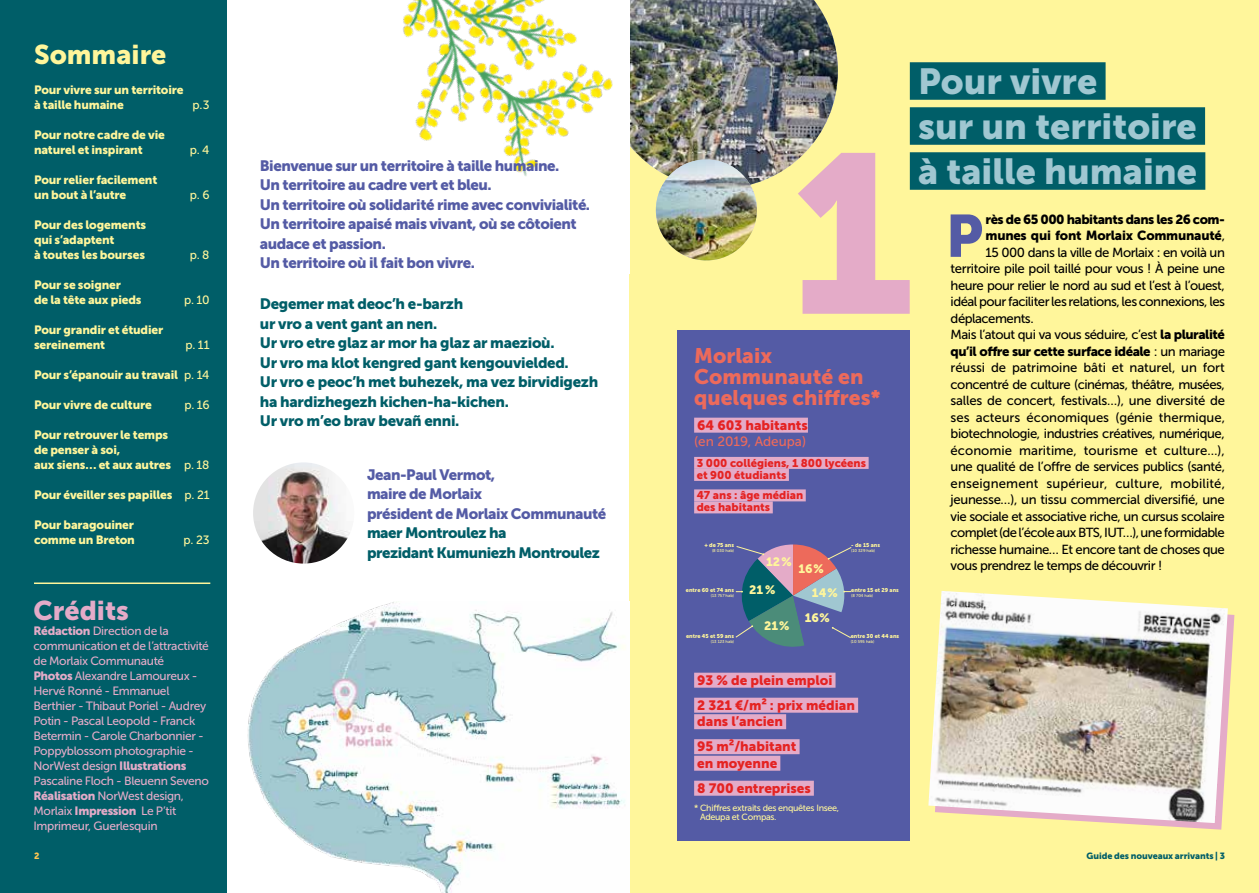
<style>
.page{position:relative;width:1259px;height:893px;background:#fff}
.page>*{position:absolute;margin:0;border:0;box-sizing:border-box;transform-origin:0 0}
.t1{font:225px "Museo Sans 900";color:#e4abc8}
.t2{font:59.25px "Museo Sans 900";color:#545ba5}
.t3{font:36px/45px "Museo Sans 900";color:#a0c7d1}
.t4{font:27px "Museo Sans 900";color:#fff69b}
.t5{font:27px "Museo Sans 900";color:#e4abc8}
.t6{font:21px/21px "Museo Sans 900";color:#ed6a5b}
.t7{font:15px/19.5px "Museo Sans 900";letter-spacing:-.03em;color:#545ba5}
.t8{font:15px/19.5px "Museo Sans 900";letter-spacing:-.02em;color:#005e68}
.t9{font:13.5px/25px "Museo Sans 900";color:#e52322}
.t10{font:13.5px "Museo Sans 500";color:#ed6a5b}
.t11{font:13.2px/16.5px "Museo Sans 500";letter-spacing:-.04em;color:#000}
.t12{font:13.2px/16.5px "Museo Sans 900";letter-spacing:-.035em;color:#000}
.t13{font:12.15px/23.5px "Museo Sans 900";color:#fff69b}
.t14{font:12px/15px "Museo Sans 900";letter-spacing:-.015em;color:#fff69b}
.t15{font:12px/15px "Museo Sans 500";letter-spacing:-.025em;color:#e4abc8}
.t16{font:12px "Museo Sans 500";letter-spacing:-.02em;color:#fff69b}
.t17{font:11.25px/12px "Museo Sans 900";color:#e52322}
.t18{font:9px/9px "Museo Sans 500";letter-spacing:-.035em;color:#fff69b}
.t19{font:9px "Museo Sans 900";letter-spacing:-.005em;color:#005e68}
.t20{font:9px "Museo Sans 900";color:#fdc652}
.t21{font:5.55px "Museo Sans 900";color:#fff69b}
.t22{font:4.2px "Museo Sans 500";color:#fff69b}
.s1{font-family:"Museo Sans 500"}
.s2{font-family:"Museo Sans 900"}
</style>
<div class="page">
<div style="left:629px;top:0;width:630px;height:893px;background:#fff69b"></div>
<svg style="left:1115px;top:608px;width:119px;height:222px"></svg>
<div style="left:0;top:0;width:227px;height:893px;background:#005e68"></div>
<div style="left:910px;top:62px;width:195px;height:38px;background:#005e68"></div>
<div style="left:910px;top:107px;width:295px;height:38px;background:#005e68"></div>
<div style="left:910px;top:152px;width:295px;height:38px;background:#005e68"></div>
<img style="left:641px;top:0;width:197px;height:189px">
<img style="left:656px;top:159px;width:101px;height:101px;border-radius:50px">
<img style="left:247px;top:602px;width:378px;height:291px">
<hr style="left:34px;top:582px;width:176px;height:2px;background:#fff69b">
<div style="left:677px;top:330px;width:232px;height:511px;background:#545ba5"></div>
<div style="left:694px;top:418px;width:114px;height:15px;background:#e4abc8"></div>
<div style="left:694px;top:457px;width:174px;height:12px;background:#e4abc8"></div>
<div style="left:694px;top:469px;width:95px;height:12px;background:#e4abc8"></div>
<div style="left:694px;top:489px;width:112px;height:12px;background:#e4abc8"></div>
<div style="left:694px;top:501px;width:79px;height:12px;background:#e4abc8"></div>
<div style="left:694px;top:673px;width:141px;height:15px;background:#e4abc8"></div>
<div style="left:694px;top:698px;width:164px;height:15px;background:#e4abc8"></div>
<div style="left:694px;top:714px;width:92px;height:15px;background:#e4abc8"></div>
<div style="left:694px;top:739px;width:105px;height:15px;background:#e4abc8"></div>
<div style="left:694px;top:756px;width:86px;height:15px;background:#e4abc8"></div>
<div style="left:694px;top:781px;width:120px;height:15px;background:#e4abc8"></div>
<svg style="left:735px;top:544px;width:116px;height:103px"></svg>
<img style="left:928px;top:591px;width:299px;height:232px">
<img style="left:403px;top:0;width:238px;height:214px">
<img style="left:253px;top:462px;width:101px;height:102px;border-radius:51px">
<h3 class="t4" style="left:34px;top:39px;width:134px">Sommaire</h3>
<p class="t14" style="left:34px;top:82px;width:151px">Pour vivre sur un territoire à taille humaine</p>
<p class="t16" style="left:193px;top:98px;width:18px">p.3</p>
<p class="t14" style="left:34px;top:127px;width:132px">Pour notre cadre de vie naturel et inspirant</p>
<p class="t14" style="left:34px;top:172px;width:125px">Pour relier facilement un bout à l’autre</p>
<p class="t14" style="left:34px;top:217px;width:114px">Pour des logements qui s’adaptent<br>à toutes les bourses</p>
<p class="t14" style="left:34px;top:277px;width:109px">Pour se soigner<br>de la tête aux pieds</p>
<p class="t16" style="left:190px;top:143px;width:21px">p. 4</p>
<p class="t16" style="left:190px;top:188px;width:21px">p. 6</p>
<p class="t16" style="left:190px;top:248px;width:21px">p. 8</p>
<p class="t16" style="left:184px;top:293px;width:27px">p. 10</p>
<p class="t14" style="left:34px;top:322px;width:131px">Pour grandir et étudier sereinement</p>
<p class="t16" style="left:185px;top:338px;width:26px">p. 11</p>
<p class="t14" style="left:34px;top:367px;width:177px">Pour s’épanouir au travail <span class="s1">p. 14</span></p>
<p class="t14" style="left:34px;top:397px;width:119px">Pour vivre de culture</p>
<p class="t16" style="left:184px;top:398px;width:27px">p. 16</p>
<p class="t14" style="left:34px;top:427px;width:177px">Pour retrouver le temps<br>de penser à soi,<br>aux siens… et aux autres <span class="s1">p. 18</span></p>
<p class="t14" style="left:34px;top:487px;width:177px">Pour éveiller ses papilles <span class="s1">p. 21</span></p>
<p class="t14" style="left:34px;top:517px;width:102px">Pour baragouiner comme un Breton</p>
<p class="t16" style="left:183px;top:533px;width:28px">p. 23</p>
<h3 class="t5" style="left:33px;top:595px;width:97px">Crédits</h3>
<p class="t15" style="left:33px;top:623px;width:177px"><span class="s2">Rédaction</span> Direction de la communication et de l’attractivité de Morlaix Communauté<br><span class="s2">Photos</span> Alexandre Lamoureux -<br>Hervé Ronné - Emmanuel<br>Berthier - Thibaut Poriel - Audrey<br>Potin - Pascal Leopold - Franck<br>Betermin - Carole Charbonnier -<br>Poppyblossom photographie -<br>NorWest design <span class="s2">Illustrations<br></span>Pascaline Floch - Bleuenn Seveno<br><span class="s2">Réalisation</span> NorWest design,<br>Morlaix <span class="s2">Impression</span> Le P’tit<br>Imprimeur, Guerlesquin</p>
<p class="t7" style="left:260px;top:156px;width:332px">Bienvenue sur un territoire à taille humaine.<br>Un territoire au cadre vert et bleu.<br>Un territoire où solidarité rime avec convivialité.<br>Un territoire apaisé mais vivant, où se côtoient audace et passion.<br>Un territoire où il fait bon vivre.</p>
<p class="t8" style="left:260px;top:294px;width:340px">Degemer mat deoc’h e-barzh<br>ur vro a vent gant an nen.<br>Ur vro etre glaz ar mor ha glaz ar maezioù.<br>Ur vro ma klot kengred gant kengouvielded.<br>Ur vro e peoc’h met buhezek, ma vez birvidigezh ha hardizhegezh kichen-ha-kichen.<br>Ur vro m’eo brav bevañ enni.</p>
<p class="t7" style="left:367px;top:465px;width:241px">Jean-Paul Vermot,<br>maire de Morlaix<br>président de Morlaix Communauté</p>
<p class="t8" style="left:367px;top:523px;width:235px">maer Montroulez ha<br>prezidant Kumuniezh Montroulez</p>
<h3 class="t6" style="left:694px;top:345px;width:79px">Morlaix</h3>
<h1 class="t1" style="left:790px;top:107px;width:126px">1</h1>
<h3 class="t6" style="left:694px;top:366px;width:188px">Communauté en quelques chiffres*</h3>
<p class="t9" style="left:697px;top:412px;width:112px">64 603 habitants</p>
<p class="t10" style="left:694px;top:434px;width:113px">(en 2019, Adeupa)</p>
<p class="t17" style="left:696px;top:457px;width:171px">3 000 collégiens, 1 800 lycéens et 900 étudiants</p>
<p class="t17" style="left:696px;top:489px;width:108px">47 ans : âge médian des habitants</p>
<p class="t21" style="left:704px;top:542px;width:31px">+ de 75 ans</p>
<p class="t22" style="left:712px;top:549px;width:24px">(8 030 hab)</p>
<p class="t21" style="left:851px;top:542px;width:30px">- de 15 ans</p>
<p class="t22" style="left:851px;top:549px;width:25px">(10 329 hab)</p>
<p class="t21" style="left:686px;top:586px;width:50px">entre 60 et 74 ans</p>
<p class="t22" style="left:711px;top:593px;width:25px">(13 757 hab)</p>
<p class="t13" style="left:766px;top:549px;width:27px">12%</p>
<p class="t13" style="left:812px;top:557px;width:27px;text-indent:-13px">16 %<br>14%</p>
<p class="t13" style="left:804px;top:606px;width:27px">16 %</p>
<p class="t13" style="left:749px;top:578px;width:28px">21%</p>
<p class="t13" style="left:764px;top:614px;width:27px">21%</p>
<p class="t21" style="left:851px;top:586px;width:49px">entre 15 et 29 ans</p>
<p class="t22" style="left:851px;top:593px;width:23px">(8 704 hab)</p>
<p class="t21" style="left:686px;top:633px;width:50px">entre 45 et 59 ans</p>
<p class="t22" style="left:711px;top:639px;width:25px">(13 123 hab)</p>
<p class="t21" style="left:850px;top:633px;width:50px">entre 30 et 44 ans</p>
<p class="t22" style="left:850px;top:639px;width:25px">(10 595 hab)</p>
<h3 class="t3" style="left:918px;top:59px;width:280px">Pour vivre<br>sur un territoire à taille humaine</h3>
<h2 class="t2" style="left:945px;top:202px;width:39px">P</h2>
<p class="t12" style="left:985px;top:211px;width:241px">rès de 65 000 habitants dans les 26 com&shy;munes qui font Morlaix Communauté<span class="s1">,</span></p>
<p class="t11" style="left:950px;top:244px;width:276px;text-indent:35px">15 000 dans la ville de Morlaix : en voilà un territoire pile poil taillé pour vous ! À peine une heure pour relier le nord au sud et l’est à l’ouest, idéal pour faciliter les relations, les connexions, les déplacements.<br>Mais l’atout qui va vous séduire, c’est <span class="s2">la pluralité</span></p>
<p class="t12" style="left:950px;top:343px;width:276px">qu’il offre sur cette surface idéale <span class="s1">: un mariage</span></p>
<p class="t11" style="left:950px;top:360px;width:276px;text-align:justify">réussi de patrimoine bâti et naturel, un fort concentré de culture (cinémas, théâtre, musées, salles de concert, festivals…), une diversité de ses acteurs économiques (génie thermique, biotechnologie, industries créatives, numérique, économie maritime, tourisme et culture…), une qualité de l’offre de services publics (santé, enseignement supérieur, culture, mobilité, jeunesse…), un tissu commercial diversifié, une vie sociale et associative riche, un cursus scolaire complet (de l’école aux BTS, IUT…), une formidable richesse humaine… Et encore tant de choses que vous prendrez le temps de découvrir !</p>
<p class="t9" style="left:697px;top:667px;width:159px">93 % de plein emploi<br>2 321 €/m² : prix médian</p>
<p class="t9" style="left:697px;top:709px;width:101px">dans l’ancien<br>95 m²/habitant</p>
<p class="t9" style="left:697px;top:750px;width:115px">en moyenne<br>8 700 entreprises</p>
<p class="t18" style="left:700px;top:803px;width:141px;text-indent:-6px">* Chiffres extraits des enquêtes Insee,<br>Adeupa et Compas.</p>
<p class="t20" style="left:34px;top:850px;width:7px">2</p>
<p class="t19" style="left:1086px;top:850px;width:140px">Guide des nouveaux arrivants | 3</p>
</div>
